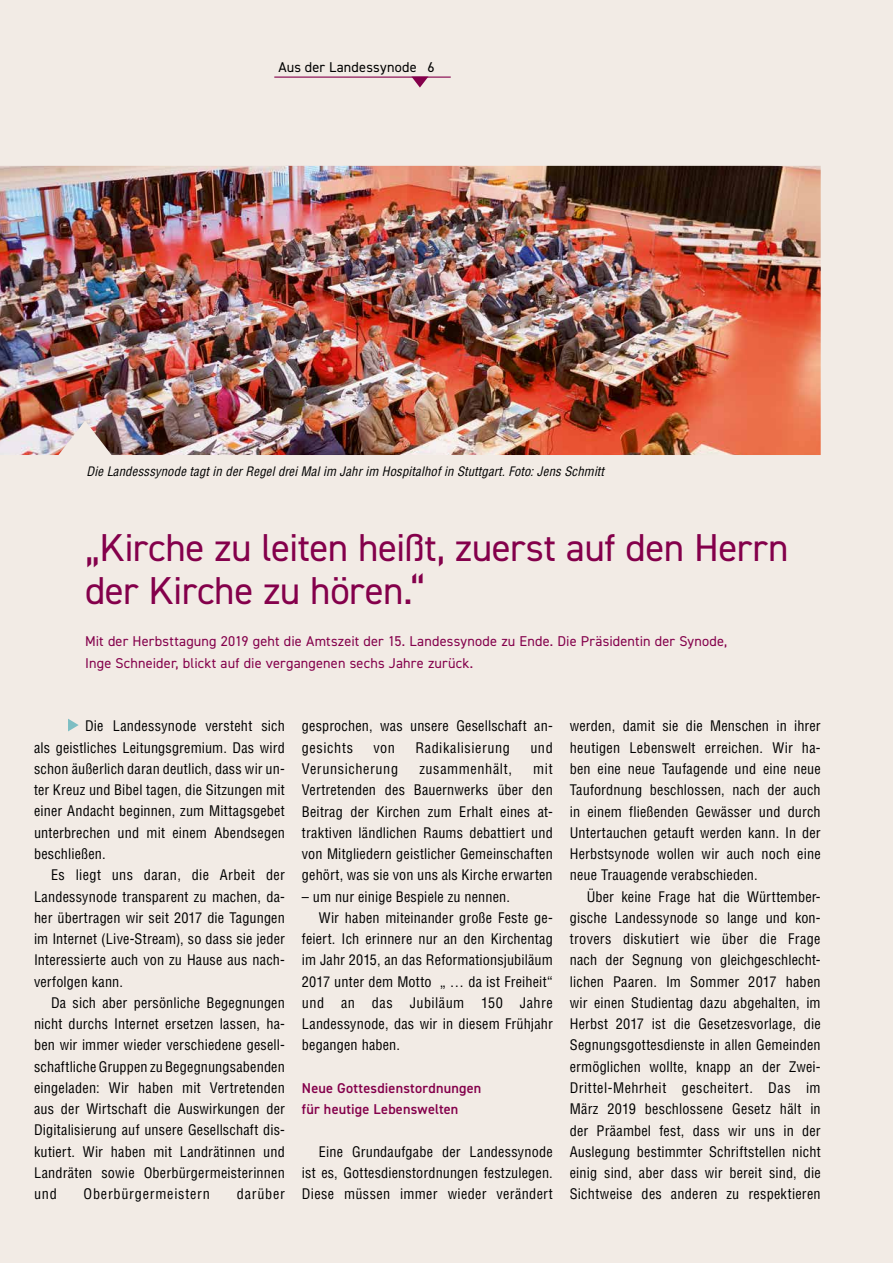
<style>
.page{position:relative;width:893px;height:1263px;background:#f2ebe5}
.page>*{position:absolute;margin:0;border:0;box-sizing:border-box;transform-origin:0 0}
.t1{font:39px/42.5px "DIN2014";letter-spacing:-.01em;color:#84004b}
.t2{font:condensed 14.25px/21.3px "Helvetica LT Std";letter-spacing:.015em;color:#000;text-align:justify}
.t3{font:14.25px/21.3px "DIN2014";letter-spacing:.01em;color:#84004b}
.t4{font:600 14.25px/21.3px "DIN2014";letter-spacing:.015em;color:#84004b}
.t5{font:condensed 14.25px "Helvetica LT Std";letter-spacing:.045em;color:#000}
.t6{font:condensed 14.25px "Helvetica LT Std";letter-spacing:.055em;color:#000}
.t7{font:condensed 14.25px "Helvetica LT Std";letter-spacing:.035em;color:#000}
.t8{font:14.25px "DIN2014";letter-spacing:.015em;color:#000}
.t9{font:condensed 14.25px "Helvetica LT Std";letter-spacing:.04em;color:#000}
.t10{font:italic condensed 12.75px "Helvetica LT Std";letter-spacing:.01em;color:#000}
</style>
<div class="page">
<svg style="left:412px;top:78px;width:16px;height:10px"></svg>
<hr style="left:274px;top:77px;width:177px;height:1px;background:#84004b">
<svg style="left:68px;top:719px;width:11px;height:12px"></svg>
<img style="left:0;top:166px;width:821px;height:289px">
<p class="t8" style="left:278px;top:58px;width:158px">Aus der Landessynode 6</p>
<p class="t10" style="left:87px;top:464px;width:519px">Die Landesssynode tagt in der Regel drei Mal im Jahr im Hospitalhof in Stuttgart. Foto: Jens Schmitt</p>
<h1 class="t1" style="left:85px;top:526px;width:705px">„Kirche zu leiten heißt, zuerst auf den Herrn der Kirche zu hören.“</h1>
<p class="t3" style="left:85px;top:630px;width:644px">Mit der Herbsttagung 2019 geht die Amtszeit der 15. Landessynode zu Ende. Die Präsidentin der Synode,<br>Inge Schneider, blickt auf die vergangenen sechs Jahre zurück.</p>
<p class="t2" style="left:34px;top:715px;width:252px;text-indent:51px">Die Landessynode versteht sich als geistliches Leitungsgremium. Das wird schon äußerlich daran deutlich, dass wir un&shy;ter Kreuz und Bibel tagen, die Sitzungen mit einer Andacht beginnen, zum Mittagsgebet unterbrechen und mit einem Abendsegen beschließen.</p>
<p class="t2" style="left:34px;top:864px;width:252px;text-indent:17px">Es liegt uns daran, die Arbeit der Landessynode transparent zu machen, da&shy;her übertragen wir seit 2017 die Tagungen im Internet (Live-Stream), so dass sie jeder Interessierte auch von zu Hause aus nach&shy;verfolgen kann.</p>
<p class="t2" style="left:34px;top:992px;width:252px;text-indent:17px">Da sich aber persönliche Begegnungen nicht durchs Internet ersetzen lassen, ha&shy;ben wir immer wieder verschiedene gesell&shy;schaftliche Gruppen zu Begegnungsabenden eingeladen: Wir haben mit Vertretenden aus der Wirtschaft die Auswirkungen der Digitalisierung auf unsere Gesellschaft dis&shy;kutiert. Wir haben mit Landrätinnen und Landräten sowie Oberbürgermeisterinnen und</p>
<p class="t6" style="left:84px;top:1185px;width:128px">Oberbürgermeistern</p>
<p class="t6" style="left:237px;top:1185px;width:50px">darüber</p>
<p class="t2" style="left:302px;top:715px;width:252px">gesprochen, was unsere Gesellschaft an&shy;gesichts</p>
<p class="t2" style="left:373px;top:737px;width:23px">von</p>
<p class="t9" style="left:415px;top:739px;width:96px">Radikalisierung</p>
<p class="t2" style="left:530px;top:737px;width:24px">und</p>
<p class="t5" style="left:302px;top:760px;width:98px">Verunsicherung</p>
<p class="t5" style="left:419px;top:760px;width:94px">zusammenhält,</p>
<p class="t2" style="left:302px;top:758px;width:252px;text-indent:231px">mit Vertretenden des Bauernwerks über den Beitrag der Kirchen zum Erhalt eines at&shy;traktiven ländlichen Raums debattiert und von Mitgliedern geistlicher Gemeinschaften gehört, was sie von uns als Kirche erwarten</p>
<p class="t2" style="left:302px;top:886px;width:210px">– um nur einige Bespiele zu nennen.</p>
<p class="t2" style="left:319px;top:907px;width:235px">Wir haben miteinander große Feste ge-</p>
<p class="t2" style="left:302px;top:928px;width:252px">feiert. Ich erinnere nur an den Kirchentag</p>
<p class="t2" style="left:302px;top:949px;width:252px">im Jahr 2015, an das Reformationsjubiläum</p>
<p class="t2" style="left:302px;top:971px;width:252px">2017 unter dem Motto „ … da ist Freiheit“</p>
<p class="t7" style="left:302px;top:994px;width:252px">und an das Jubiläum 150 Jahre</p>
<p class="t2" style="left:302px;top:1013px;width:252px">Landessynode, das wir in diesem Frühjahr</p>
<p class="t2" style="left:302px;top:1034px;width:100px">begangen haben.</p>
<p class="t4" style="left:302px;top:1077px;width:181px">Neue Gottesdienstordnungen für heutige Lebenswelten</p>
<p class="t2" style="left:302px;top:1141px;width:252px;text-indent:17px">Eine Grundaufgabe der Landessynode ist es, Gottesdienstordnungen festzulegen.<br>Diese müssen immer wieder verändert</p>
<p class="t2" style="left:570px;top:715px;width:252px">werden, damit sie die Menschen in ihrer heutigen Lebenswelt erreichen. Wir ha&shy;ben eine neue Taufagende und eine neue Taufordnung beschlossen, nach der auch in einem fließenden Gewässer und durch Untertauchen getauft werden kann. In der Herbstsynode wollen wir auch noch eine neue Trauagende verabschieden.</p>
<p class="t2" style="left:570px;top:886px;width:252px;text-indent:17px">Über keine Frage hat die Württember&shy;gische Landessynode so lange und kon&shy;trovers diskutiert wie über die Frage nach der Segnung von gleichgeschlecht&shy;lichen Paaren. Im Sommer 2017 haben wir einen Studientag dazu abgehalten, im Herbst 2017 ist die Gesetzesvorlage, die Segnungsgottesdienste in allen Gemeinden ermöglichen wollte, knapp an der Zwei-Drittel-Mehrheit gescheitert. Das im März 2019 beschlossene Gesetz hält in der Präambel fest, dass wir uns in der Auslegung bestimmter Schriftstellen nicht einig sind, aber dass wir bereit sind, die Sichtweise des anderen zu respektieren</p>
</div>
